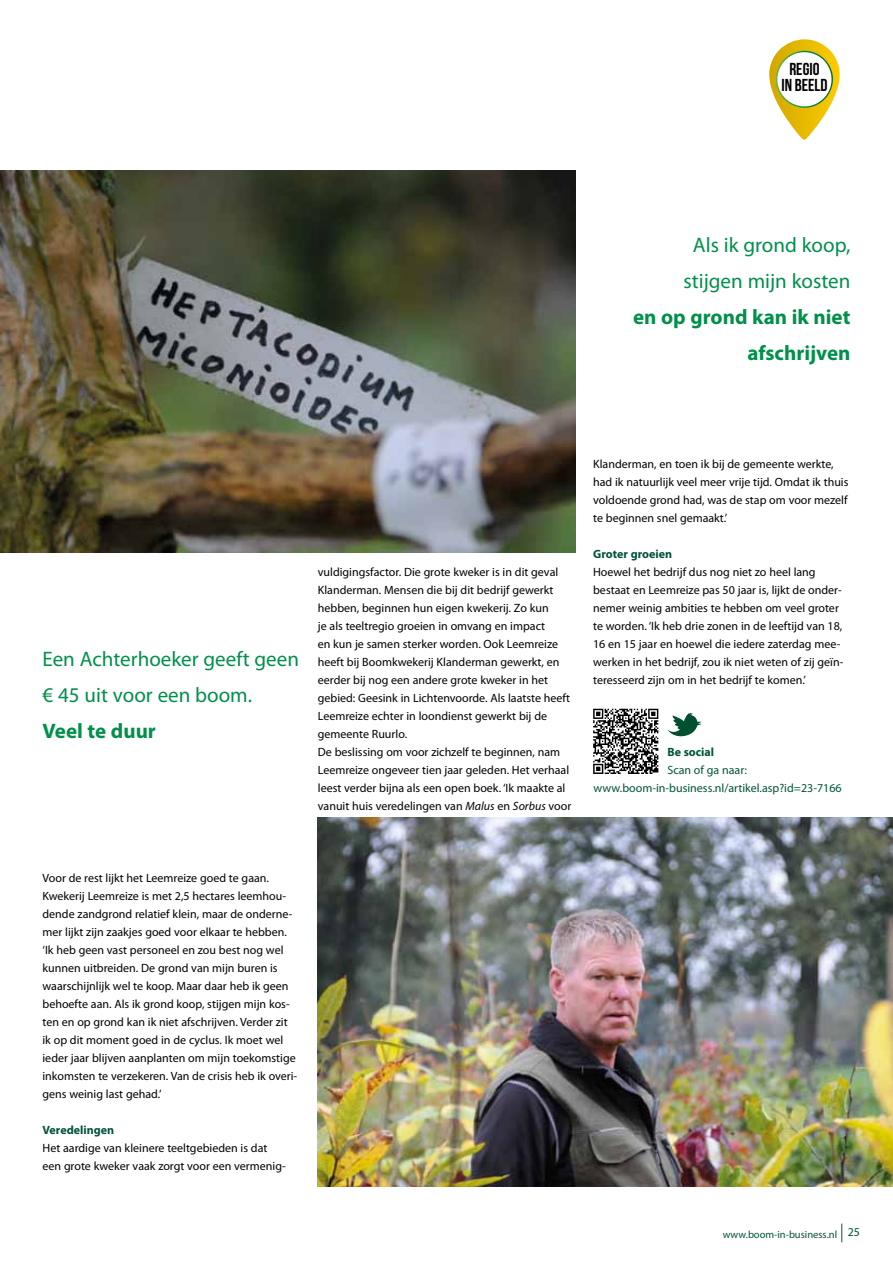
<style>
.page{position:relative;width:893px;height:1263px;background:#fff}
.page>*{position:absolute;margin:0;border:0;box-sizing:border-box;transform-origin:0 0}
.t1{font:21px/36px "Myriad Pro";color:#00904a}
.t2{font:700 21px/36px "Myriad Pro";color:#00904a;text-align:right}
.t3{font:17.25px/15.6px "Bebas Neue";color:#000;text-align:center}
.t4{font:12px/18px "Myriad Pro";color:#000}
.t5{font:12px/18px "Myriad Pro";color:#00533d}
.t6{font:700 12px "Myriad Pro";color:#00533d}
.t7{font:10.5px "Myriad Pro";color:#00533d}
.s1{font-style:italic}
</style>
<div class="page">
<svg style="left:841px;top:1223px;width:1px;height:19px"></svg>
<svg style="left:769px;top:39px;width:71px;height:101px"></svg>
<img style="left:0;top:170px;width:575px;height:382px">
<img style="left:318px;top:818px;width:575px;height:368px">
<svg style="left:593px;top:709px;width:65px;height:65px"></svg>
<svg style="left:667px;top:713px;width:34px;height:23px"></svg>
<h2 class="t3" style="left:781px;top:61px;width:48px">REGIO<br>IN BEELD</h2>
<h1 class="t1" style="left:684px;top:227px;width:168px;text-align:center">Als ik grond koop, stijgen mijn kosten</h1>
<h1 class="t2" style="left:633px;top:298px;width:219px">en op grond kan ik niet afschrijven</h1>
<h1 class="t1" style="left:43px;top:641px;width:258px">Een Achterhoeker geeft geen € 45 uit voor een boom.</h1>
<h1 class="t2" style="left:43px;top:712px;width:115px">Veel te duur</h1>
<p class="t4" style="left:318px;top:563px;width:255px">vuldigingsfactor. Die grote kweker is in dit geval Klanderman. Mensen die bij dit bedrijf gewerkt hebben, beginnen hun eigen kwekerij. Zo kun<br>je als teeltregio groeien in omvang en impact<br>en kun je samen sterker worden. Ook Leemreize heeft bij Boomkwekerij Klanderman gewerkt, en eerder bij nog een andere grote kweker in het gebied: Geesink in Lichtenvoorde. Als laatste heeft Leemreize echter in loondienst gewerkt bij de gemeente Ruurlo.<br>De beslissing om voor zichzelf te beginnen, nam Leemreize ongeveer tien jaar geleden. Het verhaal leest verder bijna als een open boek. ‘Ik maakte al vanuit huis veredelingen van <span class="s1">Malus</span> en <span class="s1">Sorbus</span> voor</p>
<p class="t4" style="left:593px;top:455px;width:257px">Klanderman, en toen ik bij de gemeente werkte, had ik natuurlijk veel meer vrije tijd. Omdat ik thuis voldoende grond had, was de stap om voor mezelf te beginnen snel gemaakt.’</p>
<p class="t6" style="left:593px;top:546px;width:80px">Groter groeien</p>
<p class="t4" style="left:593px;top:563px;width:252px">Hoewel het bedrijf dus nog niet zo heel lang bestaat en Leemreize pas 50 jaar is, lijkt de onder&shy;nemer weinig ambities te hebben om veel groter te worden. ‘Ik heb drie zonen in de leeftijd van 18, 16 en 15 jaar en hoewel die iedere zaterdag mee&shy;werken in het bedrijf, zou ik niet weten of zij geïn&shy;teresseerd zijn om in het bedrijf te komen.’</p>
<p class="t6" style="left:667px;top:744px;width:48px">Be social</p>
<p class="t5" style="left:594px;top:761px;width:249px;text-indent:74px">Scan of ga naar: www.boom-in-business.nl/artikel.asp?id=23-7166</p>
<p class="t4" style="left:43px;top:869px;width:256px">Voor de rest lijkt het Leemreize goed te gaan.<br>Kwekerij Leemreize is met 2,5 hectares leemhou&shy;dende zandgrond relatief klein, maar de onderne&shy;mer lijkt zijn zaakjes goed voor elkaar te hebben. ‘Ik heb geen vast personeel en zou best nog wel kunnen uitbreiden. De grond van mijn buren is waarschijnlijk wel te koop. Maar daar heb ik geen behoefte aan. Als ik grond koop, stijgen mijn kos&shy;ten en op grond kan ik niet afschrijven. Verder zit ik op dit moment goed in de cyclus. Ik moet wel ieder jaar blijven aanplanten om mijn toekomstige inkomsten te verzekeren. Van de crisis heb ik overi&shy;gens weinig last gehad.’</p>
<p class="t6" style="left:43px;top:1122px;width:73px">Veredelingen</p>
<p class="t4" style="left:43px;top:1139px;width:245px">Het aardige van kleinere teeltgebieden is dat een grote kweker vaak zorgt voor een vermenig-</p>
<p class="t7" style="left:723px;top:1228px;width:139px">www.boom-in-business.nl <sup>25</sup></p>
</div>
